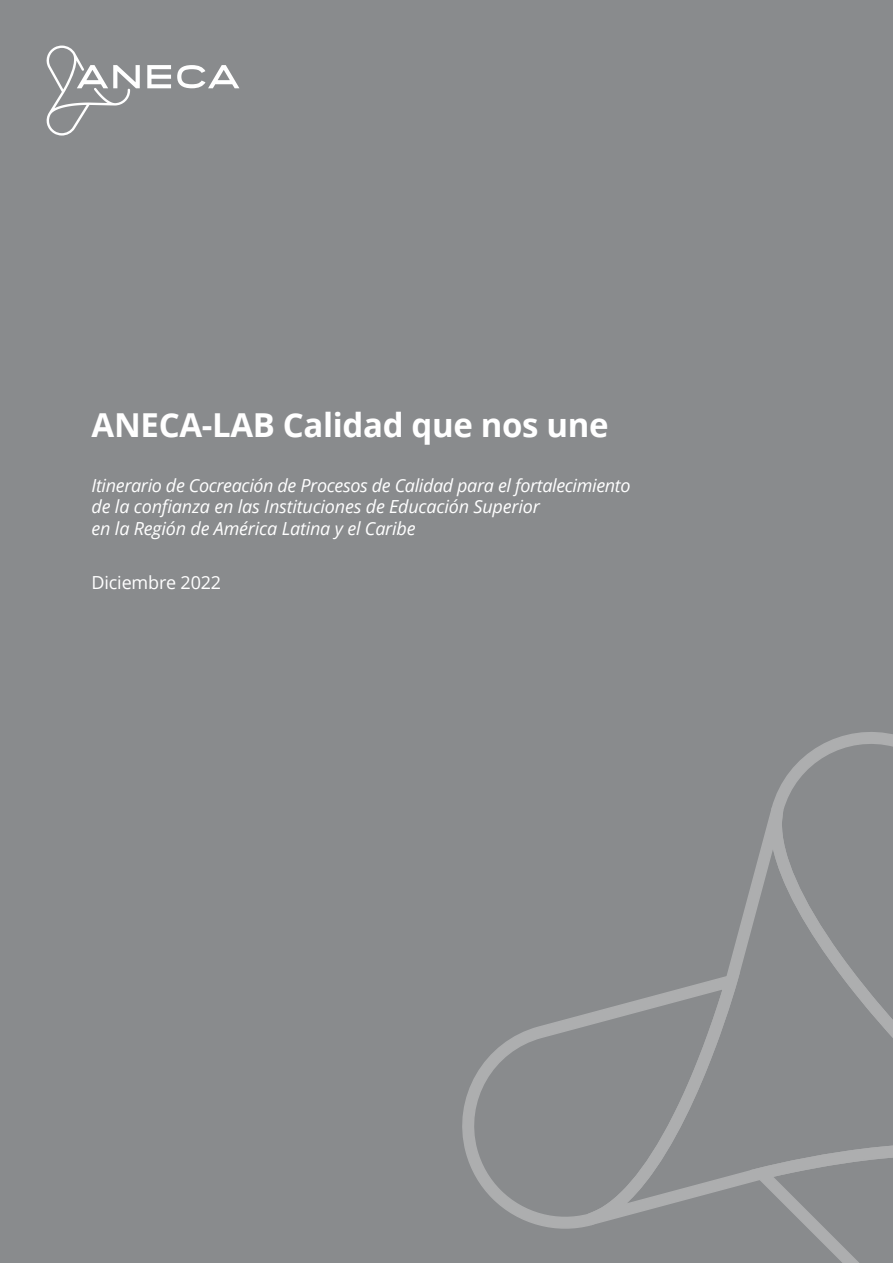
<style>
.page{position:relative;width:893px;height:1263px;background:#898b8d}
.page>*{position:absolute;margin:0;border:0;box-sizing:border-box;transform-origin:0 0}
.t1{font:700 33px "Open Sans";letter-spacing:-.01em;color:#fff}
.t2{font:italic 18px/21.6px "Open Sans";letter-spacing:-.01em;color:#fff}
.t3{font:18px "Open Sans";letter-spacing:-.01em;color:#fff}
</style>
<div class="page">
<svg style="left:147px;top:65px;width:24px;height:23px"></svg>
<svg style="left:177px;top:65px;width:62px;height:23px"></svg>
<svg style="left:46px;top:45px;width:94px;height:91px"></svg>
<svg style="left:462px;top:1013px;width:125px;height:216px"></svg>
<svg style="left:772px;top:732px;width:121px;height:74px"></svg>
<svg style="left:806px;top:1226px;width:53px;height:37px"></svg>
<svg style="left:587px;top:806px;width:306px;height:420px"></svg>
<h1 class="t1" style="left:92px;top:402px;width:519px">ANECA-LAB Calidad que nos une</h1>
<p class="t2" style="left:92px;top:474px;width:540px">Itinerario de Cocreación de Procesos de Calidad para el fortalecimiento de la confianza en las Instituciones de Educación Superior<br>en la Región de América Latina y el Caribe</p>
<p class="t3" style="left:92px;top:570px;width:131px">Diciembre 2022</p>
</div>
